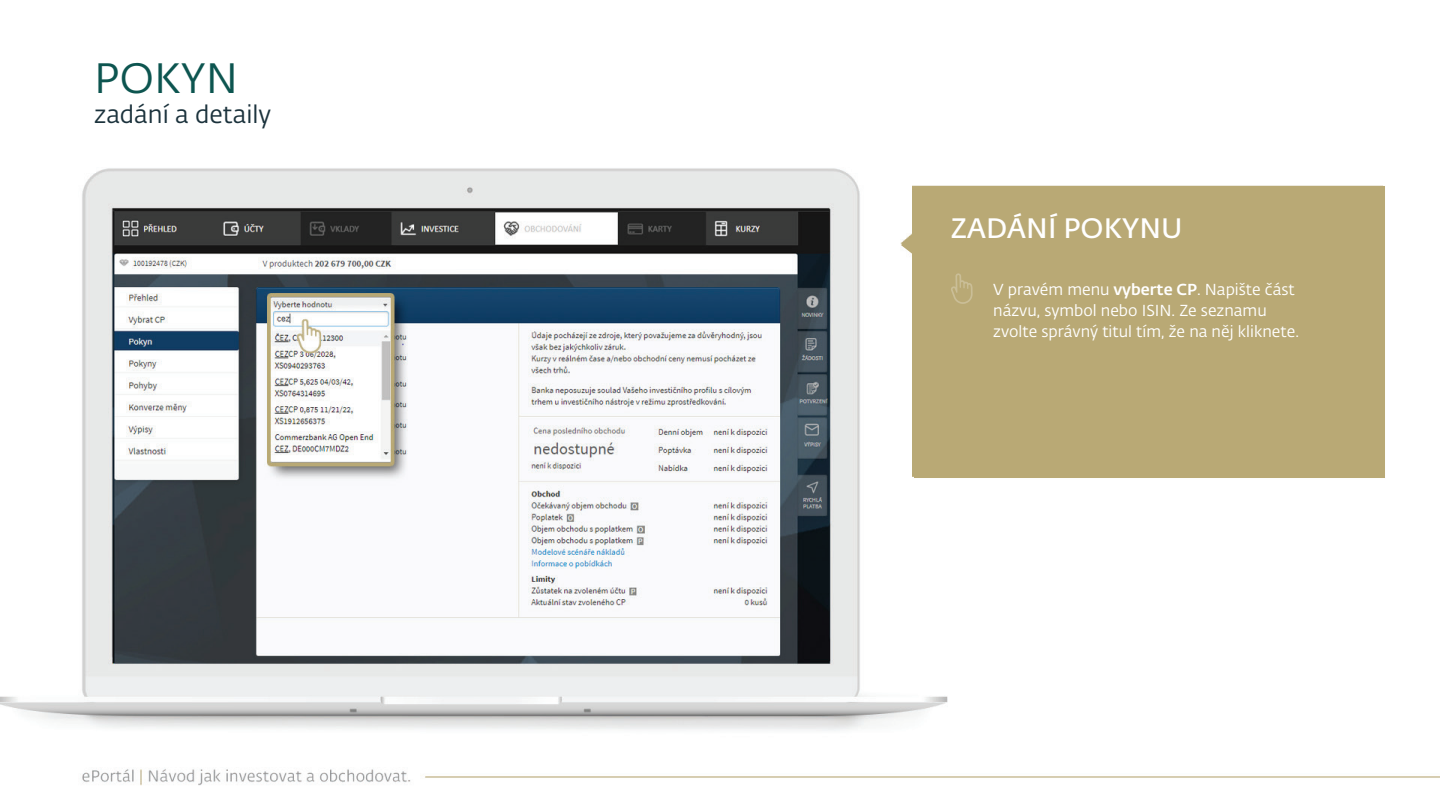
<style>
.page{position:relative;width:1440px;height:810px;background:#fff}
.page>*{position:absolute;margin:0;border:0;box-sizing:border-box;transform-origin:0 0}
.t1{font:42px "Fedra Sans Alt Std";color:#0d5550}
.t2{font:600 27.83px "Fedra Sans Alt Std";color:#fff}
.t3{font:24.6px "Fedra Sans Alt Std";color:#1b323c}
.t4{font:15.75px/21px "Fedra Sans Alt Std";color:#fff}
.s1{font-weight:500}
</style>
<div class="page">
<img style="left:0;top:168px;width:1440px;height:618px">
<div style="left:915px;top:187px;width:470px;height:291px;background:#b9a975"></div>
<svg style="left:901px;top:232px;width:14px;height:26px"></svg>
<svg style="left:951px;top:273px;width:22px;height:31px"></svg>
<h1 class="t1" style="left:94px;top:53px;width:146px">POKYN</h1>
<h3 class="t3" style="left:94px;top:99px;width:179px">zadání a detaily</h3>
<h2 class="t2" style="left:951px;top:212px;width:233px">ZADÁNÍ POKYNU</h2>
<p class="t4" style="left:993px;top:279px;width:307px">V pravém menu <span class="s1">vyberte CP</span>. Napište část názvu, symbol nebo ISIN. Ze seznamu zvolte správný titul tím, že na něj kliknete.</p>
</div>
